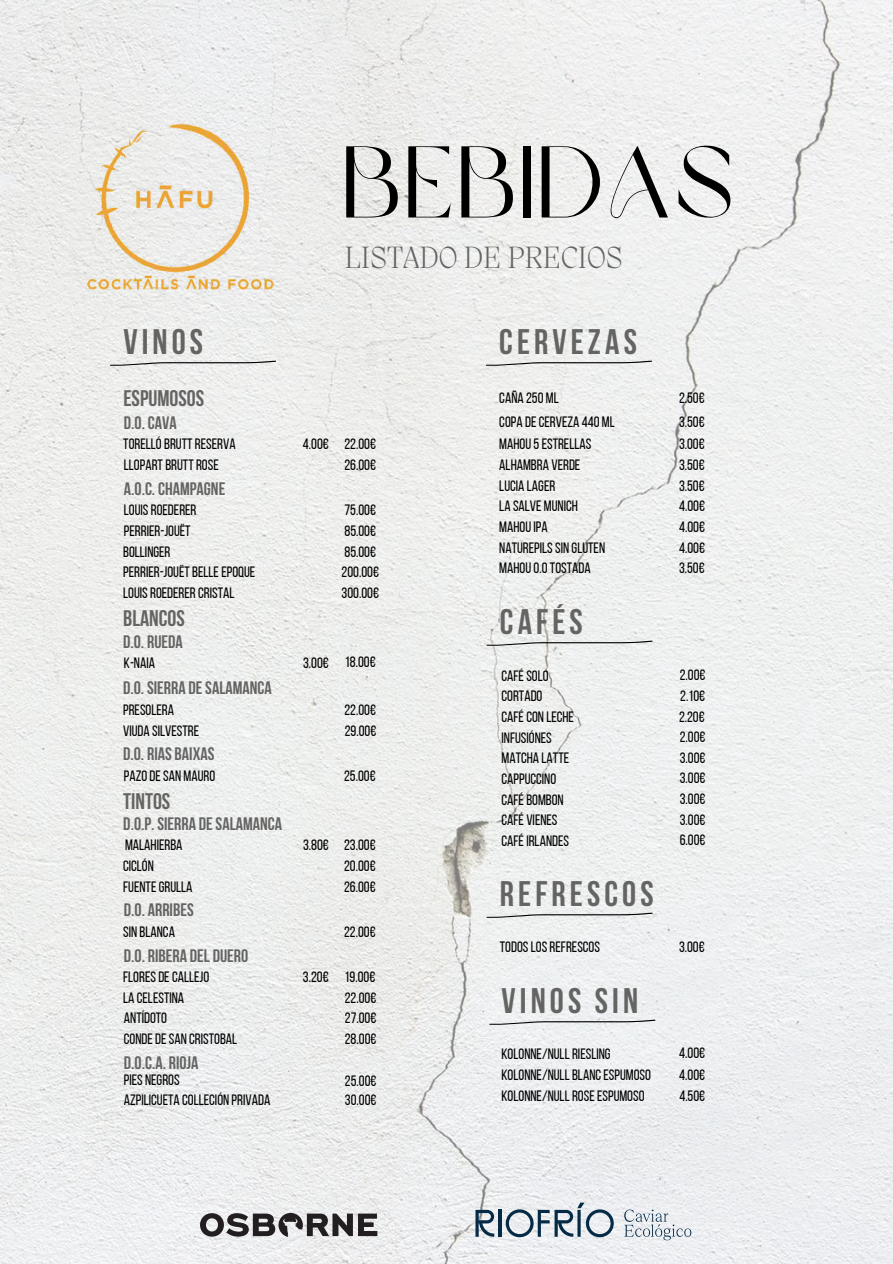
<style>
.page{position:relative;width:893px;height:1264px;background:#fff}
.page>*{position:absolute;margin:0;border:0;box-sizing:border-box;transform-origin:0 0}
.t1{font:100.8px "Brown Sugar";letter-spacing:.035em;color:#000}
.t2{font:700 35.4px "Bebas Neue";letter-spacing:.115em;color:#646463}
.t3{font:200 31.5px "Migra";color:#646463}
.t4{font:700 22.5px "Bebas Neue";color:#646463}
.t5{font:700 18px "Bebas Neue";color:#646463}
.t6{font:15px/20.5px "Bebas Neue";color:#000}
</style>
<div class="page">
<img style="left:0;top:0;width:892px;height:1263px">
<img style="left:0;top:89px;width:349px;height:234px">
<svg style="left:110px;top:360px;width:166px;height:6px"></svg>
<svg style="left:486px;top:912px;width:166px;height:5px"></svg>
<svg style="left:486px;top:640px;width:166px;height:5px"></svg>
<svg style="left:489px;top:1019px;width:166px;height:5px"></svg>
<svg style="left:475px;top:1209px;width:19px;height:27px"></svg>
<hr style="left:498px;top:1209px;width:3px;height:27px;background:#052b47">
<svg style="left:505px;top:1202px;width:108px;height:35px"></svg>
<svg style="left:624px;top:1209px;width:67px;height:31px"></svg>
<svg style="left:200px;top:1212px;width:177px;height:24px"></svg>
<svg style="left:486px;top:360px;width:166px;height:6px"></svg>
<h1 class="t1" style="left:343px;top:142px;width:392px">BEBIDAS</h1>
<h3 class="t3" style="left:344px;top:243px;width:280px">LISTADO DE PRECIOS</h3>
<h2 class="t2" style="left:123px;top:327px;width:81px">VINOS</h2>
<h3 class="t4" style="left:123px;top:389px;width:82px">ESPUM0SOS</h3>
<p class="t5" style="left:124px;top:415px;width:54px">D.O. CAVA</p>
<p class="t6" style="left:123px;top:435px;width:114px">TORELLÓBRUTTRESERVA<br>LLOPARTBRUTTROSE</p>
<p class="t5" style="left:124px;top:481px;width:103px">A.O.C. CHAMPAGNE</p>
<p class="t6" style="left:123px;top:501px;width:134px">LOUISROEDERER<br>PERRIER-JOUËT<br>BOLLINGER<br>PERRIER-JOUËTBELLEEPOQUE<br>LOUISROEDERERCRISTAL</p>
<p class="t5" style="left:123px;top:635px;width:61px">D.O. RUEDA</p>
<p class="t6" style="left:124px;top:654px;width:33px">K-NAIA</p>
<p class="t5" style="left:123px;top:680px;width:150px">D.O. SIERRA DE SALAMANCA</p>
<p class="t6" style="left:123px;top:701px;width:77px">PRESOLERA<br>VIUDA SILVESTRE</p>
<p class="t5" style="left:123px;top:747px;width:93px">D.O. RIAS BAIXAS</p>
<p class="t6" style="left:124px;top:767px;width:93px">PAZODESAN MAURO</p>
<p class="t5" style="left:123px;top:816px;width:160px">D.O.P. SIERRA DE SALAMANCA</p>
<p class="t6" style="left:123px;top:836px;width:71px">MALAHIERBA<br>CICLÓN<br>FUENTEGRULLA</p>
<p class="t5" style="left:124px;top:902px;width:71px">D.O. ARRIBES</p>
<p class="t6" style="left:123px;top:922px;width:53px">SIN BLANCA</p>
<p class="t5" style="left:124px;top:948px;width:126px">D.O. RIBERA DEL DUERO</p>
<p class="t6" style="left:123px;top:967px;width:88px">FLORESDECALLEJO<br>LA CELESTINA<br>ANTÍDOTO</p>
<p class="t5" style="left:124px;top:1055px;width:76px">D.O.C.A. RIOJA</p>
<p class="t6" style="left:124px;top:1070px;width:57px">PIES NEGROS</p>
<h3 class="t4" style="left:123px;top:608px;width:63px">BLANCOS</h3>
<h3 class="t4" style="left:123px;top:791px;width:49px">TINTOS</h3>
<p class="t6" style="left:124px;top:1029px;width:115px">CONDEDESAN CRISTOBAL</p>
<p class="t6" style="left:124px;top:1091px;width:148px">AZPILICUETA COLLECIÓN PRIVADA</p>
<p class="t6" style="left:303px;top:435px;width:27px">4.00€</p>
<p class="t6" style="left:344px;top:435px;width:33px">22.00€<br>26.00€</p>
<p class="t6" style="left:341px;top:501px;width:39px">75.00€<br>85.00€<br>85.00€<br>200.00€<br>300.00€</p>
<p class="t6" style="left:303px;top:654px;width:27px">3.00€</p>
<p class="t6" style="left:345px;top:653px;width:32px">18.00€</p>
<p class="t6" style="left:344px;top:701px;width:33px">22.00€<br>29.00€</p>
<p class="t6" style="left:344px;top:767px;width:33px">25.00€</p>
<p class="t6" style="left:303px;top:836px;width:27px">3.80€</p>
<p class="t6" style="left:303px;top:967px;width:27px">3.20€</p>
<p class="t6" style="left:344px;top:836px;width:33px;text-align:justify">23.00€ 20.00€ 26.00€</p>
<p class="t6" style="left:344px;top:922px;width:33px">22.00€</p>
<p class="t6" style="left:344px;top:967px;width:33px;text-align:justify">19.00€ 22.00€ 27.00€ 28.00€</p>
<p class="t6" style="left:345px;top:1071px;width:33px;line-height:19.6px">25.00€<br>30.00€</p>
<h2 class="t2" style="left:499px;top:327px;width:139px">CERVEZAS</h2>
<p class="t6" style="left:499px;top:388px;width:117px;line-height:23px">CAÑA 250 ML<br>COPA DECERVEZA 440 ML<br>MAHOU5ESTRELLAS</p>
<p class="t6" style="left:499px;top:456px;width:107px">ALHAMBRA VERDE<br>LUCIA LAGER<br>LA SALVE MUNICH<br>MAHOUIPA<br>NATUREPILSSIN GLUTEN</p>
<p class="t6" style="left:679px;top:388px;width:27px;line-height:23px;text-align:justify">2.50€ 3.50€ 3.00€</p>
<p class="t6" style="left:679px;top:456px;width:27px;text-align:justify">3.50€ 3.50€ 4.00€ 4.00€ 4.00€</p>
<p class="t6" style="left:499px;top:559px;width:93px">MAHOU0.0TOSTADA</p>
<p class="t6" style="left:679px;top:559px;width:27px">3.50€</p>
<h2 class="t2" style="left:500px;top:607px;width:84px">CAFÉS</h2>
<p class="t6" style="left:501px;top:666px;width:49px">CAFÉSOLO<br>CORTADO</p>
<p class="t6" style="left:501px;top:728px;width:69px">INFUSIÓNES<br>MATCHA LATTE<br>CAPPUCCINO<br>CAFÉBOMBON<br>CAFÉ VIENES<br>CAFÉIRLANDES</p>
<p class="t6" style="left:501px;top:708px;width:74px">CAFÉCON LECHE</p>
<h2 class="t2" style="left:500px;top:879px;width:155px">REFRESCOS</h2>
<p class="t6" style="left:679px;top:666px;width:28px;text-align:justify">2.00€ 2.10€ 2.20€ 2.00€ 3.00€ 3.00€ 3.00€ 3.00€</p>
<p class="t6" style="left:679px;top:831px;width:27px">6.00€</p>
<p class="t6" style="left:500px;top:938px;width:102px">TODOSLOSREFRESCOS</p>
<p class="t6" style="left:679px;top:938px;width:27px">3.00€</p>
<h2 class="t2" style="left:501px;top:986px;width:138px">VINOS SIN</h2>
<p class="t6" style="left:501px;top:1045px;width:151px">KOLONNE/NULLRIESLING<br>KOLONNE/NULLBLANCESPUMOSO<br>KOLONNE/NULLROSEESPUMOSO</p>
<p class="t6" style="left:679px;top:1042px;width:27px;line-height:22.2px">4.00€<br>4.00€</p>
<p class="t6" style="left:679px;top:1086px;width:27px">4.50€</p>
</div>
